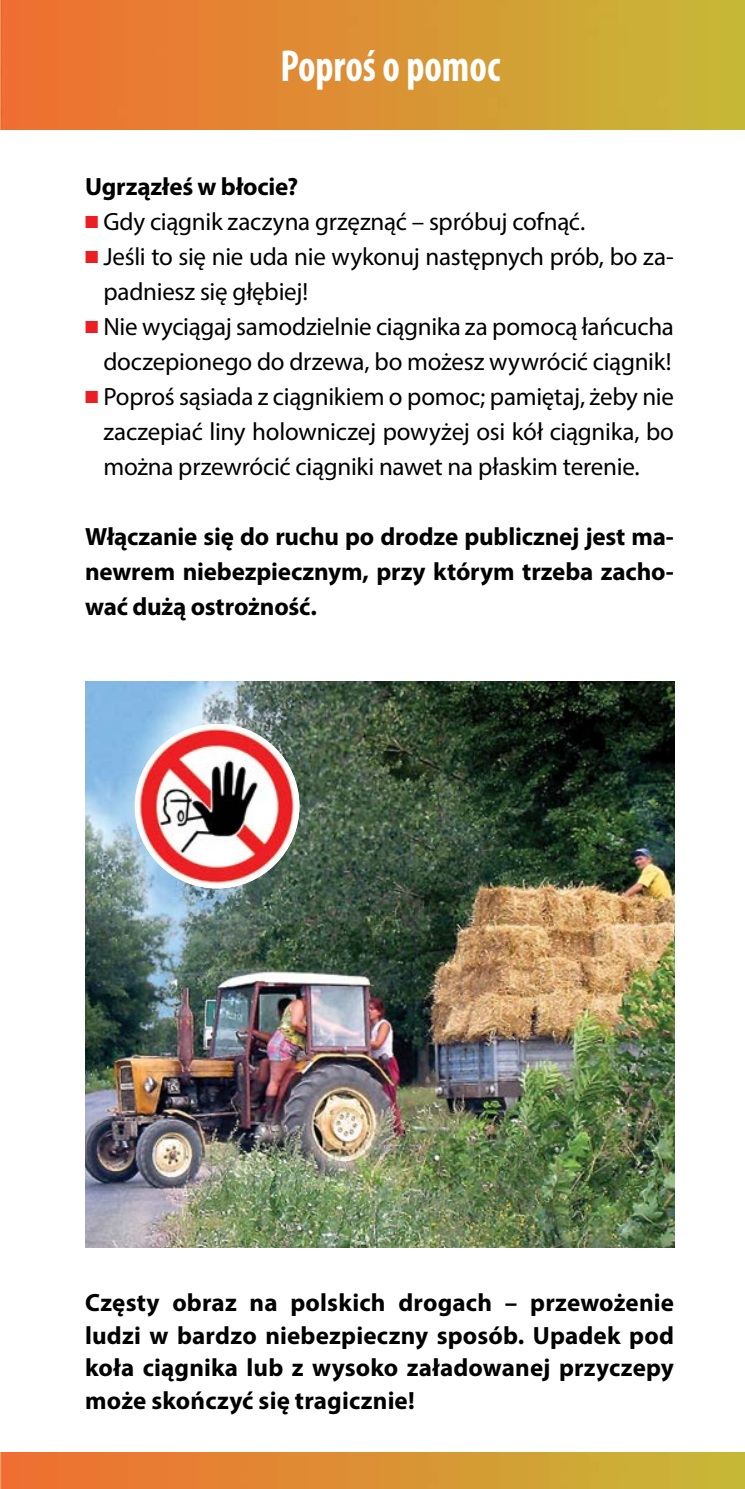
<style>
.page{position:relative;width:745px;height:1489px;background:#fff}
.page>*{position:absolute;margin:0;border:0;box-sizing:border-box;transform-origin:0 0}
.t1{font:700 condensed 45px "Myriad Pro";color:#fff;scale:.9 1}
.t2{font:25px/35px "Myriad Pro";letter-spacing:-.01em;color:#000}
.t3{font:700 25px/32.5px "Myriad Pro";color:#000;text-align:justify}
.s1{color:#ed1d24}
</style>
<div class="page">
<img style="left:0;top:1452px;width:744px;height:36px">
<img style="left:0;top:0;width:744px;height:129px">
<img style="left:85px;top:681px;width:588px;height:566px">
<img style="left:135px;top:724px;width:164px;height:164px;border-radius:82px">
<h1 class="t1" style="left:280px;top:38px;width:245px">Poproś o pomoc</h1>
<p class="t3" style="left:85px;top:170px;width:214px">Ugrzązłeś w błocie?</p>
<p class="t2" style="left:85px;top:204px;width:501px"><span class="s1">■</span> Gdy ciągnik zaczyna grzęznąć – spróbuj cofnąć.</p>
<p class="t2" style="left:103px;top:239px;width:571px;text-indent:-18px"><span class="s1">■</span> Jeśli to się nie uda nie wykonuj następnych prób, bo za&shy;padniesz się głębiej!</p>
<p class="t2" style="left:85px;top:309px;width:590px;text-align:right"><span class="s1">■</span> Nie wyciągaj samodzielnie ciągnika za pomocą łańcucha doczepionego do drzewa, bo możesz wywrócić ciągnik!</p>
<p class="t2" style="left:103px;top:379px;width:572px;text-align:justify;text-indent:-18px"><span class="s1">■</span> Poproś sąsiada z ciągnikiem o pomoc; pamiętaj, żeby nie zaczepiać liny holowniczej powyżej osi kół ciągnika, bo można przewrócić ciągniki nawet na płaskim terenie.</p>
<p class="t3" style="left:85px;top:518px;width:590px;line-height:35px">Włączanie się do ruchu po drodze publicznej jest ma&shy;newrem niebezpiecznym, przy którym trzeba zacho&shy;wać dużą ostrożność.</p>
<p class="t3" style="left:85px;top:1285px;width:590px">Częsty obraz na polskich drogach – przewożenie ludzi w bardzo niebezpieczny sposób. Upadek pod koła ciągnika lub z wysoko załadowanej przyczepy może skończyć się tragicznie!</p>
</div>
